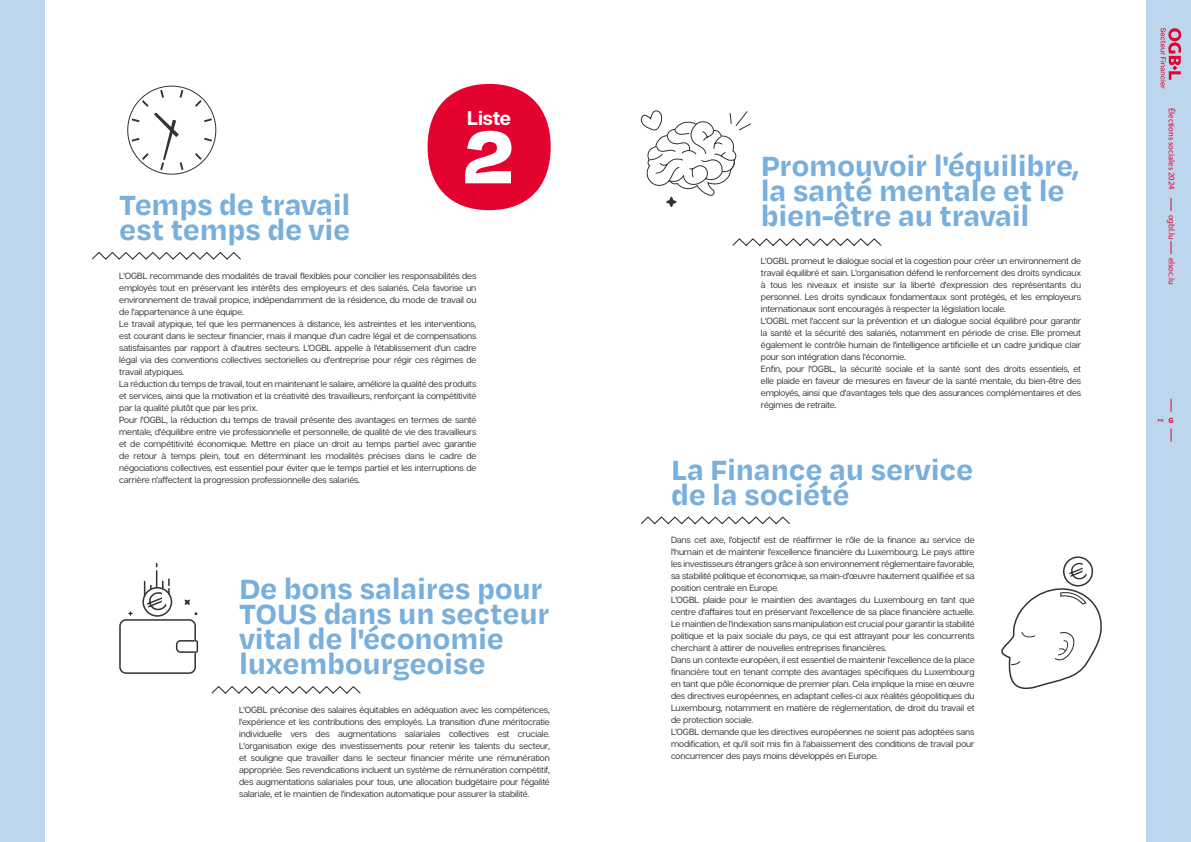
<style>
.page{position:relative;width:1191px;height:842px;background:#fff}
.page>*{position:absolute;margin:0;border:0;box-sizing:border-box;transform-origin:0 0}
.t1{font:900 85.6px "Degular Text";color:#fff}
.t2{font:700 32px/25px "Degular Text";letter-spacing:-.01em;color:#79afdc}
.t3{font:700 19.9px "Articulat C Fv 2";letter-spacing:-.01em;color:#fff}
.t4{font:9px/12px "Articulat C Fv 2 Text";letter-spacing:-.01em;color:#333232}
.t5{font:8.6px "Myriad Pro";color:#e4032e}
.t6{font:700 8.6px "Degular Text";color:#e4032e}
.t7{font:600 5px "Degular Text";color:#e4032e}
</style>
<div class="page">
<div style="left:0;top:0;width:45px;height:842px;background:#bcd7ed"></div>
<div style="left:1145px;top:0;width:46px;height:842px;background:#bcd7ed"></div>
<svg style="left:1170px;top:198px;width:1px;height:13px"></svg>
<svg style="left:1170px;top:241px;width:1px;height:13px"></svg>
<svg style="left:1170px;top:399px;width:1px;height:13px"></svg>
<svg style="left:1170px;top:429px;width:1px;height:12px"></svg>
<svg style="left:1160px;top:28px;width:21px;height:61px"></svg>
<svg style="left:211px;top:686px;width:150px;height:8px"></svg>
<svg style="left:732px;top:238px;width:150px;height:8px"></svg>
<svg style="left:92px;top:252px;width:149px;height:8px"></svg>
<svg style="left:640px;top:110px;width:111px;height:97px"></svg>
<svg style="left:641px;top:516px;width:149px;height:9px"></svg>
<div style="left:1063px;top:556px;width:30px;height:30px;border:2px solid #333232;border-radius:50%"></div>
<svg style="left:1001px;top:562px;width:101px;height:128px"></svg>
<svg style="left:119px;top:563px;width:79px;height:111px"></svg>
<svg style="left:127px;top:85px;width:90px;height:90px"></svg>
<div style="left:427px;top:84px;width:123px;height:126px;background:#e4032e;border-radius:50%"></div>
<h2 class="t2" style="left:119px;top:191px;width:233px">Temps de travail est temps de vie</h2>
<h3 class="t3" style="left:467px;top:106px;width:45px">Liste</h3>
<h1 class="t1" style="left:463px;top:96px;width:54px">2</h1>
<p class="t4" style="left:119px;top:270px;width:359px">L'OGBL recommande des modalités de travail flexibles pour concilier les responsabilités des employés tout en préservant les intérêts des employeurs et des salariés. Cela favorise un environnement de travail propice, indépendamment de la résidence, du mode de travail ou de l'appartenance à une équipe.<br>Le travail atypique, tel que les permanences à distance, les astreintes et les interventions, est courant dans le secteur financier, mais il manque d'un cadre légal et de compensations satisfaisantes par rapport à d'autres secteurs. L'OGBL appelle à l'établissement d'un cadre légal via des conventions collectives sectorielles ou d'entreprise pour régir ces régimes de travail atypiques.<br>La réduction du temps de travail, tout en maintenant le salaire, améliore la qualité des produits et services, ainsi que la motivation et la créativité des travailleurs, renforçant la compétitivité par la qualité plutôt que par les prix.<br>Pour l'OGBL, la réduction du temps de travail présente des avantages en termes de santé mentale, d'équilibre entre vie professionnelle et personnelle, de qualité de vie des travailleurs et de compétitivité économique. Mettre en place un droit au temps partiel avec garantie de retour à temps plein, tout en déterminant les modalités précises dans le cadre de négociations collectives, est essentiel pour éviter que le temps partiel et les interruptions de carrière n'affectent la progression professionnelle des salariés.</p>
<h2 class="t2" style="left:239px;top:575px;width:312px">De bons salaires pour<br>TOUS dans un secteur vital de l'économie luxembourgeoise</h2>
<p class="t4" style="left:239px;top:704px;width:312px;text-align:justify">L'OGBL préconise des salaires équitables en adéquation avec les compétences, l'expérience et les contributions des employés. La transition d'une méritocratie individuelle vers des augmentations salariales collectives est cruciale.<br>L'organisation exige des investissements pour retenir les talents du secteur, et souligne que travailler dans le secteur financier mérite une rémunération appropriée. Ses revendications incluent un système de rémunération compétitif, des augmentations salariales pour tous, une allocation budgétaire pour l'égalité salariale, et le maintien de l'indexation automatique pour assurer la stabilité.</p>
<h2 class="t2" style="left:761px;top:151px;width:320px">Promouvoir l'équilibre, la santé mentale et le bien-être au travail</h2>
<p class="t4" style="left:761px;top:255px;width:322px">L'OGBL promeut le dialogue social et la cogestion pour créer un environnement de travail équilibré et sain. L'organisation défend le renforcement des droits syndicaux à tous les niveaux et insiste sur la liberté d'expression des représentants du personnel. Les droits syndicaux fondamentaux sont protégés, et les employeurs internationaux sont encouragés à respecter la législation locale.<br>L'OGBL met l'accent sur la prévention et un dialogue social équilibré pour garantir la santé et la sécurité des salariés, notamment en période de crise. Elle promeut également le contrôle humain de l'intelligence artificielle et un cadre juridique clair pour son intégration dans l'économie.<br>Enfin, pour l'OGBL, la sécurité sociale et la santé sont des droits essentiels, et elle plaide en faveur de mesures en faveur de la santé mentale, du bien-être des employés, ainsi que d'avantages tels que des assurances complémentaires et des régimes de retraite.</p>
<h2 class="t2" style="left:671px;top:455px;width:304px">La Finance au service de la société</h2>
<p class="t4" style="left:671px;top:534px;width:305px">Dans cet axe, l'objectif est de réaffirmer le rôle de la finance au service de l'humain et de maintenir l'excellence financière du Luxembourg. Le pays attire les investisseurs étrangers grâce à son environnement réglementaire favorable, sa stabilité politique et économique, sa main-d'œuvre hautement qualifiée et sa position centrale en Europe.<br>L'OGBL plaide pour le maintien des avantages du Luxembourg en tant que centre d'affaires tout en préservant l'excellence de sa place financière actuelle.<br>Le maintien de l'indexation sans manipulation est crucial pour garantir la stabilité politique et la paix sociale du pays, ce qui est attrayant pour les concurrents cherchant à attirer de nouvelles entreprises financières.<br>Dans un contexte européen, il est essentiel de maintenir l'excellence de la place financière tout en tenant compte des avantages spécifiques du Luxembourg en tant que pôle économique de premier plan. Cela implique la mise en œuvre des directives européennes, en adaptant celles-ci aux réalités géopolitiques du Luxembourg, notamment en matière de réglementation, de droit du travail et de protection sociale.<br>L'OGBL demande que les directives européennes ne soient pas adoptées sans modification, et qu'il soit mis fin à l'abaissement des conditions de travail pour concurrencer des pays moins développés en Europe.</p>
<p class="t5" style="left:1177px;top:108px;width:83px;rotate:90deg">Élections sociales 2024</p>
<p class="t5" style="left:1177px;top:215px;width:26px;rotate:90deg">ogbl.lu</p>
<p class="t5" style="left:1177px;top:258px;width:28px;rotate:90deg">elsoc.lu</p>
<p class="t6" style="left:1168px;top:414px;width:7px">6</p>
<p class="t7" style="left:1157px;top:417px;width:7px">FR</p>
</div>
